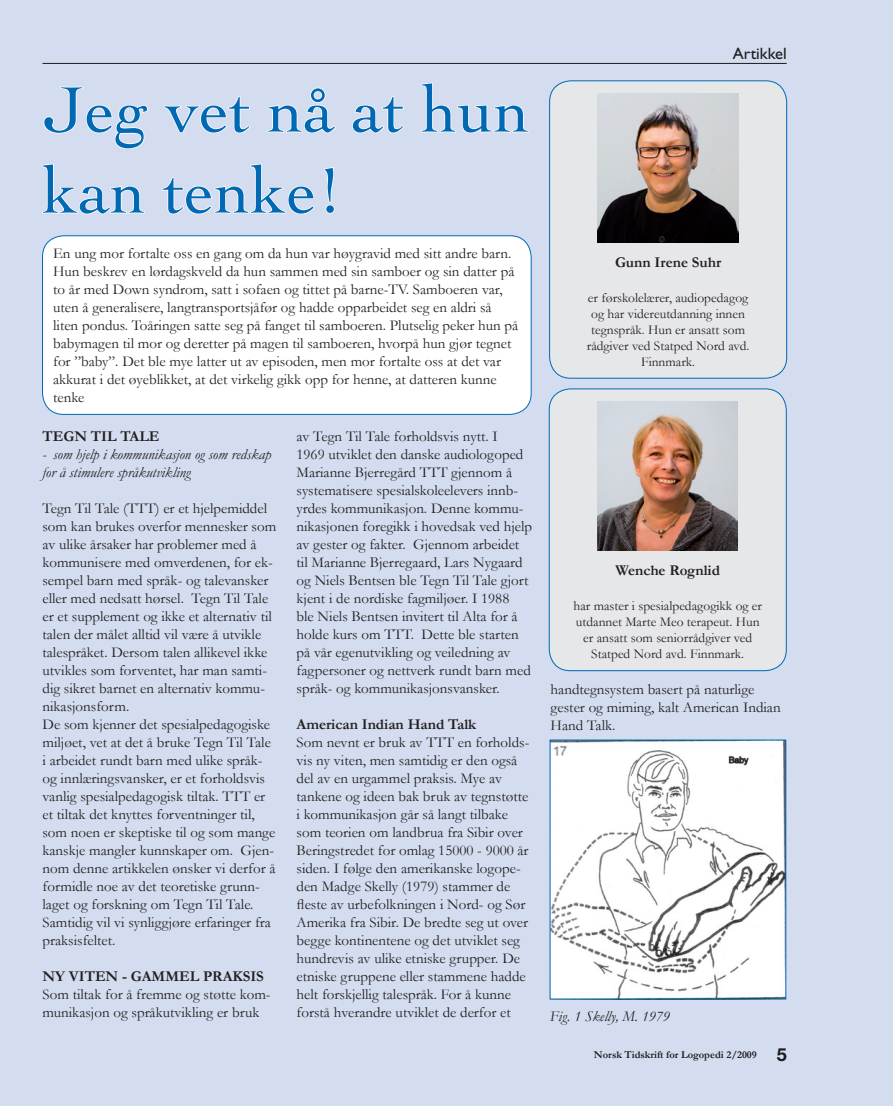
<style>
.page{position:relative;width:893px;height:1106px;background:#d3ddef}
.page>*{position:absolute;margin:0;border:0;box-sizing:border-box;transform-origin:0 0}
.t1{font:67.5px/81px "Cochin";color:#0168b3}
.t2{font:16.5px "Gill Sans";color:#231f20}
.t3{font:15px/18px "Garamond";color:#231f20}
.t4{font:700 15px "Garamond";color:#231f20}
.t5{font:italic 15px/18px "Garamond";color:#231f20}
.t6{font:13.5px/16.2px "Garamond";color:#231f20;text-align:center}
.t7{font:700 10.5px "Garamond";color:#231f20}
.s1{font-family:"Helvetica Neue";font-size:18px}
</style>
<div class="page">
<svg style="left:43px;top:86px;width:105px;height:63px"></svg>
<svg style="left:163px;top:96px;width:87px;height:38px"></svg>
<svg style="left:267px;top:87px;width:69px;height:47px"></svg>
<svg style="left:352px;top:96px;width:52px;height:38px"></svg>
<svg style="left:421px;top:82px;width:108px;height:52px"></svg>
<svg style="left:42px;top:163px;width:103px;height:52px"></svg>
<svg style="left:162px;top:163px;width:153px;height:52px"></svg>
<svg style="left:324px;top:167px;width:11px;height:47px"></svg>
<div style="left:43px;top:236px;width:488px;height:178px;background:#fff;border-radius:21px"></div>
<div style="left:42px;top:235px;width:489px;height:180px;border:1px solid #0168b3;border-radius:21px"></div>
<div style="left:550px;top:81px;width:237px;height:297px;background:#e6e7e9;border-radius:21px"></div>
<div style="left:549px;top:80px;width:238px;height:298px;border:1px solid #0168b3;border-radius:21px"></div>
<img style="left:598px;top:94px;width:140px;height:148px">
<div style="left:549px;top:389px;width:237px;height:281px;background:#e6e7e9;border-radius:21px"></div>
<div style="left:549px;top:388px;width:238px;height:283px;border:1px solid #0168b3;border-radius:21px"></div>
<img style="left:598px;top:401px;width:140px;height:149px">
<img style="left:552px;top:741px;width:232px;height:256px">
<div style="left:550px;top:739px;width:236px;height:260px;border:1px solid #0168b3"></div>
<p class="t2" style="left:733px;top:44px;width:55px">Artikkel</p>
<h1 class="t1" style="left:43px;top:69px;width:489px">Jeg vet nå at hun kan tenke!</h1>
<p class="t3" style="left:53px;top:244px;width:467px">En ung mor fortalte oss en gang om da hun var høygravid med sitt andre barn.<br>Hun beskrev en lørdagskveld da hun sammen med sin samboer og sin datter på to år med Down syndrom, satt i sofaen og tittet på barne-TV. Samboeren var, uten å generalisere, langtransportsjåfør og hadde opparbeidet seg en aldri så liten pondus. Toåringen satte seg på fanget til samboeren. Plutselig peker hun på babymagen til mor og deretter på magen til samboeren, hvorpå hun gjør tegnet for ”baby”. Det ble mye latter ut av episoden, men mor fortalte oss at det var akkurat i det øyeblikket, at det virkelig gikk opp for henne, at datteren kunne tenke</p>
<p class="t4" style="left:615px;top:253px;width:108px">Gunn Irene Suhr</p>
<p class="t6" style="left:587px;top:289px;width:164px">er førskolelærer, audiopedagog og har videreutdanning innen tegnspråk. Hun er ansatt som rådgiver ved Statped Nord avd.<br>Finnmark.</p>
<p class="t4" style="left:43px;top:427px;width:118px">Tegn Til Tale</p>
<p class="t5" style="left:43px;top:445px;width:230px">- som hjelp i kommunikasjon og som redskap for å stimulere språkutvikling</p>
<p class="t3" style="left:43px;top:499px;width:235px">Tegn Til Tale (TTT) er et hjelpemiddel som kan brukes overfor mennesker som av ulike årsaker har problemer med å kommunisere med omverdenen, for ek&shy;sempel barn med språk- og talevansker eller med nedsatt hørsel. Tegn Til Tale er et supplement og ikke et alternativ til talen der målet alltid vil være å utvikle talespråket. Dersom talen allikevel ikke utvikles som forventet, har man samti&shy;dig sikret barnet en alternativ kommu&shy;nikasjonsform.<br>De som kjenner det spesialpedagogiske miljøet, vet at det å bruke Tegn Til Tale i arbeidet rundt barn med ulike språk&shy;og innlæringsvansker, er et forholdsvis vanlig spesialpedagogisk tiltak. TTT er et tiltak det knyttes forventninger til, som noen er skeptiske til og som mange kanskje mangler kunnskaper om. Gjen&shy;nom denne artikkelen ønsker vi derfor å formidle noe av det teoretiske grunn&shy;laget og forskning om Tegn Til Tale.<br>Samtidig vil vi synliggjøre erfaringer fra praksisfeltet.</p>
<p class="t4" style="left:43px;top:967px;width:223px">Ny viten - gammel praksis</p>
<p class="t3" style="left:43px;top:985px;width:230px">Som tiltak for å fremme og støtte kom&shy;munikasjon og språkutvikling er bruk</p>
<p class="t3" style="left:297px;top:427px;width:237px">av Tegn Til Tale forholdsvis nytt. I<br>1969 utviklet den danske audiologoped Marianne Bjerregård TTT gjennom å systematisere spesialskoleelevers innb&shy;yrdes kommunikasjon. Denne kommu&shy;nikasjonen foregikk i hovedsak ved hjelp av gester og fakter. Gjennom arbeidet til Marianne Bjerregaard, Lars Nygaard og Niels Bentsen ble Tegn Til Tale gjort kjent i de nordiske fagmiljøer. I 1988<br>ble Niels Bentsen invitert til Alta for å holde kurs om TTT. Dette ble starten på vår egenutvikling og veiledning av fagpersoner og nettverk rundt barn med språk- og kommunikasjonsvansker.</p>
<p class="t4" style="left:297px;top:715px;width:181px">American Indian Hand Talk</p>
<p class="t3" style="left:297px;top:733px;width:234px">Som nevnt er bruk av TTT en forholds&shy;vis ny viten, men samtidig er den også del av en urgammel praksis. Mye av tankene og ideen bak bruk av tegnstøtte i kommunikasjon går så langt tilbake som teorien om landbrua fra Sibir over Beringstredet for omlag 15000 - 9000 år siden. I følge den amerikanske logope&shy;den Madge Skelly (1979) stammer de fleste av urbefolkningen i Nord- og Sør Amerika fra Sibir. De bredte seg ut over begge kontinentene og det utviklet seg hundrevis av ulike etniske grupper. De etniske gruppene eller stammene hadde helt forskjellig talespråk. For å kunne forstå hverandre utviklet de derfor et</p>
<p class="t4" style="left:615px;top:561px;width:106px">Wenche Rognlid</p>
<p class="t6" style="left:573px;top:597px;width:190px">har master i spesialpedagogikk og er utdannet Marte Meo terapeut. Hun er ansatt som seniorrådgiver ved<br>Statped Nord avd. Finnmark.</p>
<p class="t3" style="left:551px;top:679px;width:232px">handtegnsystem basert på naturlige gester og miming, kalt American Indian<br>Hand Talk.</p>
<p class="t5" style="left:550px;top:1007px;width:121px">Fig. 1 Skelly, M. 1979</p>
<p class="t7" style="left:594px;top:1048px;width:194px">Norsk Tidskrift for Logopedi 2/2009 <span class="s1">5</span></p>
</div>
